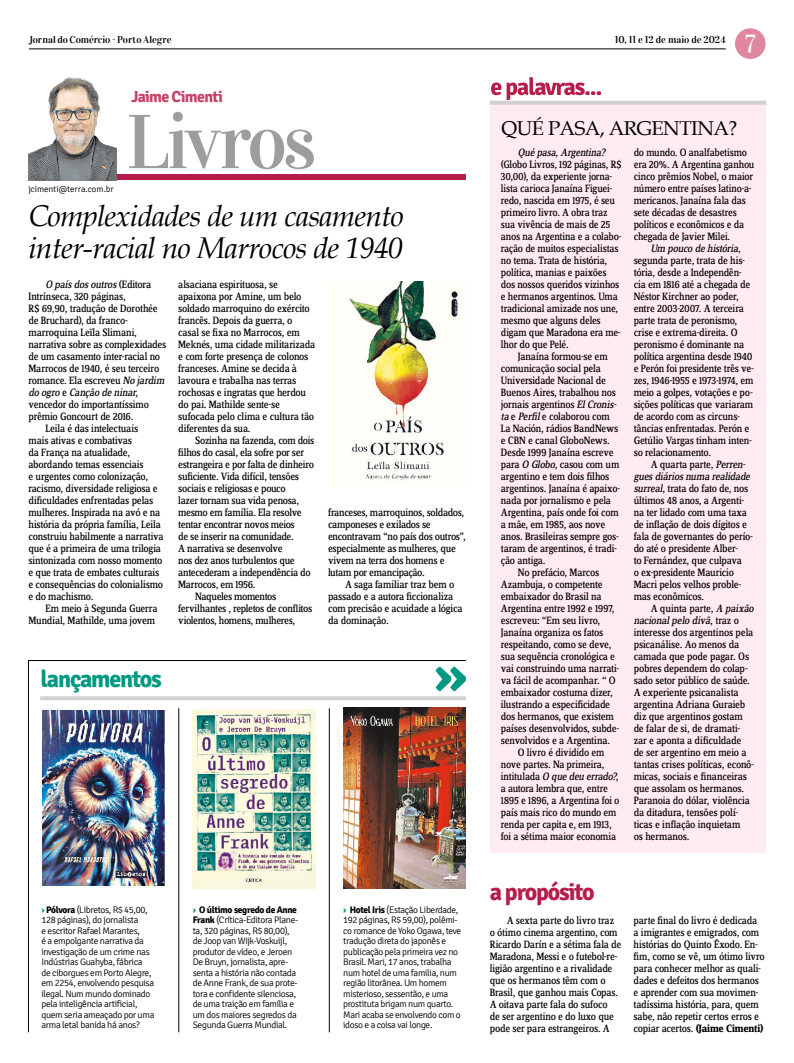
<style>
.page{position:relative;width:794px;height:1063px;background:#fff}
.page>*{position:absolute;margin:0;border:0;box-sizing:border-box;transform-origin:0 0}
.t1{font:76.4px "Vidaloka";letter-spacing:-.05em;color:#9d9d9c}
.TIT_colunista{font:italic 30px/32px "Book Antiqua";letter-spacing:-.025em;color:#000}
.t2{font:24.8px "Vidaloka";color:#fff}
.cartola_24_vermelha{font:700 24px "Signika";letter-spacing:-.05em;color:#009982}
.cartola_24_vermelha-2{font:700 24px "Signika";letter-spacing:-.05em;color:#b71d4a}
.TIT_e_palavras{font:20px "Book Antiqua";letter-spacing:-.025em;color:#000}
.t3{font:700 16px "Signika";letter-spacing:-.045em;color:#c64266}
.TEXTO{font:11px/12px "Zine Serif Dis";letter-spacing:-.025em;color:#000}
.t4{font:10px "Vidaloka";letter-spacing:-.005em;color:#000}
.t5{font:300 9.5px/10.5px "Signika";letter-spacing:-.035em;color:#000}
.t6{font:300 9px "Signika";letter-spacing:-.01em;color:#000}
.s1{font-style:italic}
.s2{font-weight:700;color:#00918a}
.s3{font-weight:700}
</style>
<div class="page">
<hr style="left:29px;top:49px;width:697px;height:1px;background:#000">
<div style="left:735px;top:28px;width:30px;height:31px;background:#de879e;border-radius:50%"></div>
<svg style="left:28px;top:660px;width:438px;height:373px"></svg>
<svg style="left:40px;top:696px;width:426px;height:4px;background:#d3d3d3"></svg>
<hr style="left:179px;top:708px;width:1px;height:324px;background:#000">
<hr style="left:329px;top:708px;width:1px;height:324px;background:#000">
<div style="left:490px;top:101px;width:275px;height:751px;background:#ffebf1"></div>
<svg style="left:490px;top:101px;width:276px;height:4px"></svg>
<svg style="left:491px;top:77px;width:110px;height:23px"></svg>
<svg style="left:435px;top:667px;width:31px;height:24px"></svg>
<img style="left:346px;top:281px;width:115px;height:201px">
<img style="left:42px;top:711px;width:123px;height:175px">
<img style="left:193px;top:710px;width:122px;height:179px">
<img style="left:343px;top:707px;width:123px;height:182px">
<div style="left:28px;top:175px;width:438px;height:5px;background:#b71d4a"></div>
<img style="left:28px;top:77px;width:89px;height:103px">
<p class="t4" style="left:29px;top:34px;width:144px">Jornal do Comércio - Porto Alegre</p>
<p class="t4" style="left:615px;top:34px;width:112px">10, 11 e 12 de maio de 2024</p>
<p class="t2" style="left:745px;top:28px;width:12px">7</p>
<p class="t3" style="left:131px;top:87px;width:93px">Jaime Cimenti</p>
<p class="t6" style="left:28px;top:184px;width:87px">jcimenti@terra.com.br</p>
<p class="t1" style="left:126px;top:96px;width:192px">Livros</p>
<p class="TIT_colunista" style="left:28px;top:199px;width:377px">Complexidades de um casamento inter-racial no Marrocos de 1940</p>
<p class="TEXTO" style="left:28px;top:279px;width:139px;text-indent:17px"><span class="s1">O paísdosoutros</span>( E d i t o r a<br>Intrínseca, 320 páginas,<br>R$ 69,90, tradução de Dorothée de Bruchard), da franco&shy;marroquina Leïla Slimani, narrativa sobre as complexidades de um casamento inter-racial no<br>Marrocos de 1940, é seu terceiro romance. Ela escreveu <span class="s1">No jardim do ogro</span> e <span class="s1">Canção de ninar</span>, vencedor do importantíssimo prêmio Goncourt de 2016.</p>
<p class="TEXTO" style="left:28px;top:423px;width:137px;text-indent:17px">Leila é das intelectuais<br>mais ativas e combativas<br>da França na atualidade, abordando temas essenciais<br>e urgentes como colonização, racismo, diversidade religiosa e dificuldades enfrentadas pelas mulheres. Inspirada na avó e na história da própria família, Leila construiu habilmente a narrativa que é a primeira de uma trilogia sintonizada com nosso momento e que trata de embates culturais e consequências do colonialismo e do machismo.</p>
<p class="TEXTO" style="left:28px;top:603px;width:130px;text-align:right">Em meio à Segunda Guerra<br>Mundial, Mathilde, uma jovem</p>
<p class="TEXTO" style="left:178px;top:279px;width:138px">alsaciana espirituosa, se apaixona por Amine, um belo soldado marroquino do exército francês. Depois da guerra, o casal se fixa no Marrocos, em<br>Meknés, uma cidade militarizada e com forte presença de colonos franceses. Amine se decida à lavoura e trabalha nas terras rochosas e ingratas que herdou do pai. Mathilde sente-se sufocada pelo clima e cultura tão diferentes da sua.</p>
<p class="TEXTO" style="left:178px;top:435px;width:138px;text-indent:17px">Sozinha na fazenda, com dois filhos do casal, ela sofre por ser estrangeira e por falta de dinheiro suficiente. Vida difícil, tensões sociais e religiosas e pouco<br>lazer tornam sua vida penosa, mesmo em família. Ela resolve tentar encontrar novos meios<br>de se inserir na comunidade.<br>A narrativa se desenvolve<br>nos dez anos turbulentos que antecederam a independência do<br>Marrocos, em 1956.</p>
<p class="TEXTO" style="left:178px;top:591px;width:136px;text-indent:17px">Naqueles momentos fervilhantes , repletos de conflitos violentos, homens, mulheres,</p>
<p class="TEXTO" style="left:328px;top:507px;width:139px">franceses, marroquinos, soldados, camponeses e exilados se encontravam “no país dos outros”, especialmente as mulheres, que vivem na terra dos homens e lutam por emancipação.</p>
<p class="TEXTO" style="left:328px;top:579px;width:136px;text-indent:17px">A saga familiar traz bem o passado e a autora ficcionaliza com precisão e acuidade a lógica da dominação.</p>
<p class="cartola_24_vermelha" style="left:41px;top:665px;width:123px">lançamentos</p>
<p class="t5" style="left:41px;top:905px;width:115px"><span class="s2">›</span> <span class="s3">Pólvora</span> (Libretos, R$ 45,00,<br>128 páginas), do jornalista<br>e escritor Rafael Marantes,<br>é a empolgante narrativa da investigação de um crime nas<br>Indústrias Guahyba, fábrica<br>de ciborgues em Porto Alegre, em 2254, envolvendo pesquisa ilegal. Num mundo dominado pela inteligência artificial, quem seria ameaçado por uma arma letal banida há anos?</p>
<p class="t5" style="left:193px;top:905px;width:107px"><span class="s2">›</span> <span class="s3">O último segredo de Anne<br>Frank</span> (Crítica-Editora Plane&shy;ta, 320 páginas, R$ 80,00), de Joop van Wijk-Voskuijl, produtor de vídeo, e Jeroen<br>De Bruyn, jornalista, apre&shy;senta a história não contada de Anne Frank, de sua prote&shy;tora e confidente silenciosa, de uma traição em família e um dos maiores segredos da<br>Segunda Guerra Mundial.</p>
<p class="t5" style="left:343px;top:905px;width:119px"><span class="s2">›</span> <span class="s3">Hotel Iris</span> (Estação Liberdade,<br>192 páginas, R$ 59,00), polêmi&shy;co romance de Yoko Ogawa, teve tradução direta do japonês e publicação pela primeira vez no<br>Brasil. Mari, 17 anos, trabalha num hotel de uma familia, num região litorânea. Um homem misterioso, sessentão, e uma prostituta brigam num quarto.<br>Mari acaba se envolvendo com o idoso e a coisa vai longe.</p>
<p class="TIT_e_palavras" style="left:501px;top:114px;width:237px">QUÉ PASA, ARGENTINA?</p>
<p class="TEXTO" style="left:501px;top:147px;width:122px;text-indent:17px"><span class="s1">Qué pasa,Argentina? </span>(Globo Livros, 192 páginas, R$<br>30,00), da experiente jorna&shy;lista carioca Janaína Figuei&shy;redo, nascida em 1975, é seu primeiro livro. A obra traz sua vivência de mais de 25 anos na Argentina e a colabo&shy;ração de muitos especialistas no tema. Trata de história, política, manias e paixões dos nossos queridos vizinhos e hermanos argentinos. Uma tradicional amizade nos une, mesmo que alguns deles digam que Maradona era me&shy;lhor do que Pelé.</p>
<p class="TEXTO" style="left:501px;top:351px;width:121px;text-indent:17px">Janaína formou-se em comunicação social pela<br>Universidade Nacional de<br>Buenos Aires, trabalhou nos jornais argentinos <span class="s1">ElCronis&shy;ta</span> e <span class="s1">Perfil</span>e colaborou com<br>La Nación, rádios BandNews e CBN e canal GloboNews.<br>Desde 1999 Janaína escreve para <span class="s1">O Globo</span>, casou com um argentino e tem dois filhos argentinos. Janaína é apaixo&shy;nada por jornalismo e pela<br>Argentina, país onde foi com a mãe, em 1985, aos nove anos. Brasileiras sempre gos&shy;taram de argentinos, é tradi&shy;ção antiga.</p>
<p class="TEXTO" style="left:501px;top:567px;width:120px;text-indent:17px">No prefácio, Marcos<br>Azambuja, o competente embaixador do Brasil na<br>Argentina entre 1992 e 1997, escreveu: “Em seu livro,<br>Janaína organiza os fatos respeitando, como se deve, sua sequência cronológica e vai construindo uma narrati&shy;va fácil de acompanhar. “ O embaixador costuma dizer, ilustrando a especificidade dos hermanos, que existem países desenvolvidos, subde&shy;senvolvidos e a Argentina.</p>
<p class="TEXTO" style="left:501px;top:747px;width:120px;text-indent:17px">O livro é dividido em nove partes. Na primeira,<br>i n t i t u l a d a <span class="s1">O que deu errado?</span>, a autora lembra que, entre<br>1895 e 1896, a Argentina foi o país mais rico do mundo em renda per capita e, em 1913, foi a sétima maior economia</p>
<p class="TEXTO" style="left:633px;top:147px;width:122px">do mundo. O analfabetismo era 20%. A Argentina ganhou cinco prêmios Nobel, o maior número entre países latino-a&shy;mericanos. Janaína fala das sete décadas de desastres políticos e econômicos e da chegada de Javier Milei.</p>
<p class="TEXTO" style="left:633px;top:243px;width:122px;text-indent:17px"><span class="s1">Um pouco de história</span>, segunda parte, trata de his&shy;tória, desde a Independên&shy;cia em 1816 até a chegada de<br>Néstor Kirchner ao poder, entre 2003-2007. A terceira parte trata de peronismo, crise e extrema-direita. O peronismo é dominante na política argentina desde 1940 e Perón foi presidente três ve&shy;zes, 1946-1955 e 1973-1974, em meio a golpes, votações e po&shy;sições políticas que variaram de acordo com as circuns&shy;tâncias enfrentadas. Perón e<br>Getúlio Vargas tinham inten&shy;so relacionamento.</p>
<p class="TEXTO" style="left:633px;top:459px;width:121px;text-indent:17px">A quarta parte, <span class="s1">Perren&shy;guesdiáriosnuma realidade surreal</span>, trata do fato de, nos últimos 48 anos, a Argenti&shy;na ter lidado com uma taxa de inflação de dois dígitos e fala de governantes do perío&shy;do até o presidente Alber-<br>to Fernández, que culpava<br>o ex-presidente Mauricio<br>Macri pelos velhos proble&shy;mas econômicos.</p>
<p class="TEXTO" style="left:633px;top:603px;width:124px;text-indent:17px">A quinta parte, <span class="s1">A paixão nacionalpelo divã</span>, t r a z o interesse dos argentinos pela psicanálise. Ao menos da camada que pode pagar. Os pobres dependem do colap&shy;sado setor público de saúde.<br>A experiente psicanalista argentina Adriana Guraieb diz que argentinos gostam de falar de si, de dramati&shy;zar e aponta a dificuldade<br>de ser argentino em meio a tantas crises políticas, econô&shy;micas, sociais e financeiras que assolam os hermanos.<br>Paranoia do dólar, violência da ditadura, tensões polí&shy;ticas e inflação inquietam<br>os hermanos.</p>
<p class="cartola_24_vermelha-2" style="left:490px;top:878px;width:106px">a propósito</p>
<p class="TEXTO" style="left:490px;top:915px;width:133px;text-indent:17px">A sexta parte do livro traz o ótimo cinema argentino, com<br>Ricardo Darín e a sétima fala de<br>Maradona, Messi e o futebol-re&shy;ligião argentino e a rivalidade que os hermanos têm com o<br>Brasil, que ganhou mais Copas.<br>A oitava parte fala do sufoco<br>de ser argentino e do luxo que pode ser para estrangeiros. A</p>
<p class="TEXTO" style="left:633px;top:915px;width:133px">parte final do livro é dedicada a imigrantes e emigrados, com histórias do Quinto Êxodo. En&shy;fim, como se vê, um ótimo livro para conhecer melhor as quali&shy;dades e defeitos dos hermanos e aprender com sua movimen&shy;tadíssima história, para, quem sabe, não repetir certos erros e copiar acertos. <span class="s3">(Jaime Cimenti)</span></p>
</div>
